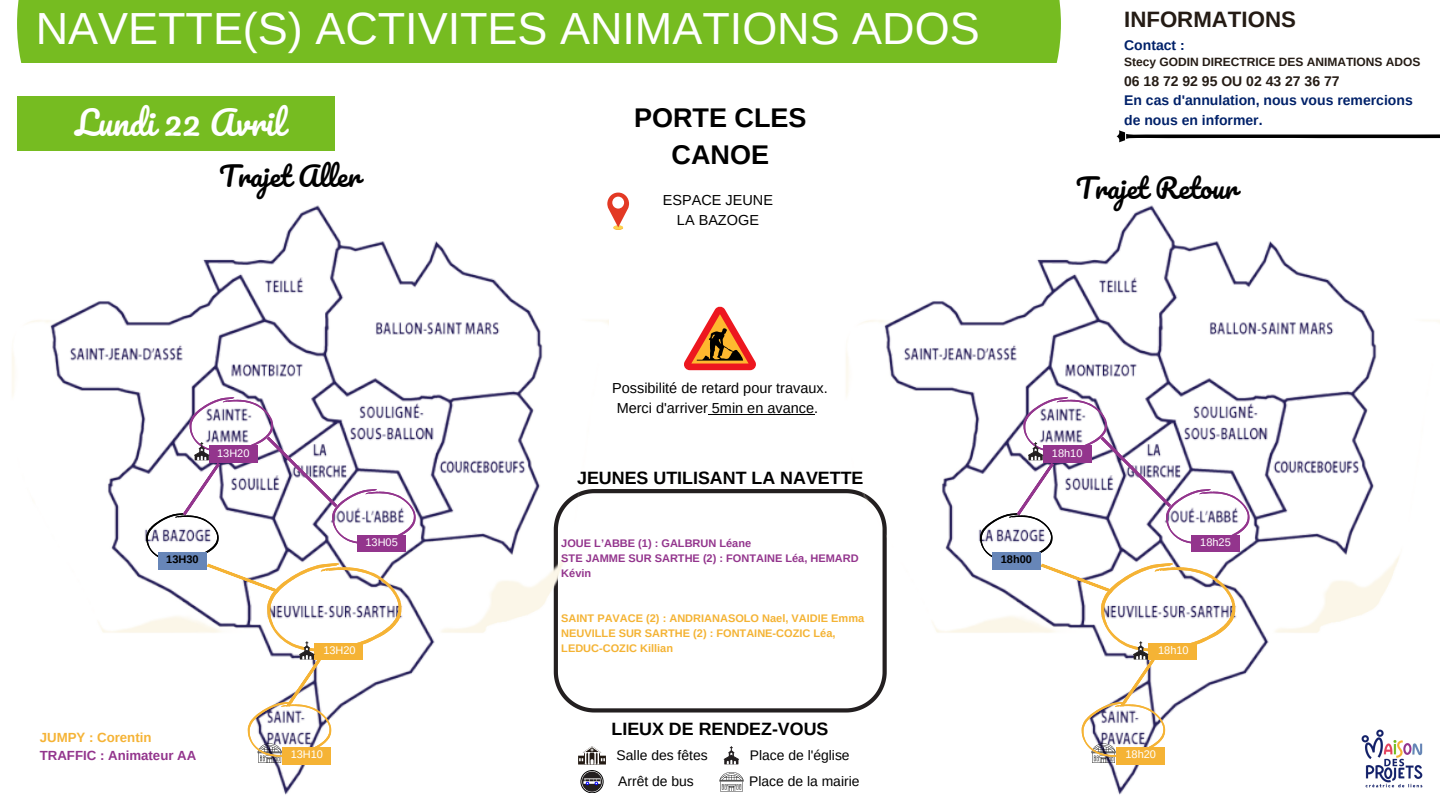
<style>
.page{position:relative;width:1440px;height:810px;background:#fff}
.page>*{position:absolute;margin:0;border:0;box-sizing:border-box;transform-origin:0 0}
.t1{font:45px "Arimo";color:#fff}
.t2{font:33.2px "Pacifico";color:#fff}
.t3{font:27px "Pacifico";color:#000}
.t4{font:700 27px/37.5px "Arimo";color:#000;text-align:center}
.t5{font:700 22.3px "Arimo";color:#241b14}
.t6{font:700 17.8px "Arimo";color:#000}
.t7{font:14.5px/20.2px "Arimo";color:#000;text-align:center}
.t8{font:700 14px/19.5px "Arimo";color:#002169}
.t9{font:700 14px "Arimo";color:#241b14}
.t10{font:13.9px "Arimo";color:#000}
.t11{font:700 13.2px "Arimo";color:#93358d}
.t12{font:700 13.2px "Arimo";color:#f5b335}
.t13{font:700 12px "Arimo";color:#241b14}
.t14{font:700 11px/15px "Arimo";color:#f4b334}
.t15{font:700 11px/15px "Arimo";color:#93358d}
.t16{font:11px "Arimo";color:#fff}
.t17{font:700 11px "Arimo";color:#000}
</style>
<div class="page">
<svg style="left:608px;top:489px;width:222px;height:224px"></svg>
<div style="left:17px;top:0;width:1044px;height:62px;background:#76bc21"></div>
<hr style="left:613px;top:225px;width:10px;height:4px;background:#fcd24f;border-radius:50%">
<svg style="left:608px;top:193px;width:21px;height:34px"></svg>
<div style="left:612px;top:197px;width:12px;height:12px;background:#fff;border-radius:50%"></div>
<div style="left:17px;top:96px;width:317px;height:54px;background:#76bc21"></div>
<svg style="left:724px;top:746px;width:15px;height:18px"></svg>
<svg style="left:720px;top:772px;width:24px;height:19px"></svg>
<svg style="left:1117px;top:130px;width:323px;height:12px"></svg>
<svg style="left:684px;top:306px;width:72px;height:64px"></svg>
<hr style="left:708px;top:414px;width:106px;height:1px;background:#000">
<img style="left:12px;top:200px;width:596px;height:595px">
<svg style="left:146px;top:397px;width:270px;height:367px"></svg>
<img style="left:830px;top:205px;width:610px;height:590px">
<svg style="left:980px;top:397px;width:270px;height:367px"></svg>
<p class="t1" style="left:36px;top:4px;width:945px">NAVETTE(S) ACTIVITES ANIMATIONS ADOS</p>
<h4 class="t2" style="left:75px;top:105px;width:211px">Lundi 22 Avril</h4>
<p class="t3" style="left:219px;top:162px;width:142px">Trajet Aller</p>
<h2 class="t4" style="left:634px;top:99px;width:174px">PORTE CLES<br>CANOE</h2>
<h3 class="t7" style="left:663px;top:190px;width:112px">ESPACE JEUNE<br>LA BAZOGE</h3>
<p class="t5" style="left:1124px;top:7px;width:173px">INFORMATIONS</p>
<p class="t8" style="left:1124px;top:35px;width:62px">Contact :</p>
<p class="t13" style="left:1124px;top:55px;width:298px">Stecy GODIN DIRECTRICE DES ANIMATIONS ADOS</p>
<p class="t9" style="left:1124px;top:73px;width:217px">06 18 72 92 95 OU 02 43 27 36 77</p>
<p class="t8" style="left:1124px;top:91px;width:290px">En cas d'annulation, nous vous remercions de nous en informer.</p>
<p class="t3" style="left:1076px;top:173px;width:163px">Trajet Retour</p>
<p class="t16" style="left:217px;top:447px;width:34px">13H20</p>
<p class="t17" style="left:166px;top:553px;width:34px">13H30</p>
<p class="t12" style="left:40px;top:730px;width:113px">JUMPY : Corentin</p>
<p class="t11" style="left:40px;top:748px;width:158px">TRAFFIC : Animateur AA</p>
<p class="t16" style="left:365px;top:536px;width:34px">13H05</p>
<p class="t16" style="left:323px;top:644px;width:34px">13H20</p>
<p class="t16" style="left:291px;top:748px;width:34px">13H10</p>
<p class="t7" style="left:612px;top:378px;width:217px">Possibilité de retard pour travaux.</p>
<p class="t7" style="left:617px;top:398px;width:203px">Merci d'arriver 5min en avance.</p>
<p class="t6" style="left:577px;top:467px;width:288px">JEUNES UTILISANT LA NAVETTE</p>
<p class="t15" style="left:561px;top:535px;width:191px">JOUE L’ABBE (1) : GALBRUN Léane</p>
<p class="t15" style="left:561px;top:550px;width:299px">STE JAMME SUR SARTHE (2) : FONTAINE Léa, HEMARD<br>Kévin</p>
<p class="t14" style="left:561px;top:610px;width:304px">SAINT PAVACE (2) : ANDRIANASOLO Nael, VAIDIE Emma</p>
<p class="t14" style="left:561px;top:625px;width:276px">NEUVILLE SUR SARTHE (2) : FONTAINE-COZIC Léa,<br>LEDUC-COZIC Killian</p>
<h4 class="t6" style="left:611px;top:719px;width:219px">LIEUX DE RENDEZ-VOUS</h4>
<p class="t10" style="left:617px;top:747px;width:93px">Salle des fêtes</p>
<p class="t10" style="left:618px;top:774px;width:77px">Arrêt de bus</p>
<p class="t10" style="left:750px;top:747px;width:101px">Place de l'église</p>
<p class="t10" style="left:749px;top:774px;width:112px">Place de la mairie</p>
<p class="t16" style="left:1052px;top:447px;width:32px">18h10</p>
<p class="t17" style="left:1001px;top:553px;width:33px">18h00</p>
<p class="t16" style="left:1200px;top:536px;width:32px">18h25</p>
<p class="t16" style="left:1158px;top:644px;width:32px">18h10</p>
<p class="t16" style="left:1125px;top:748px;width:32px">18h20</p>
</div>
